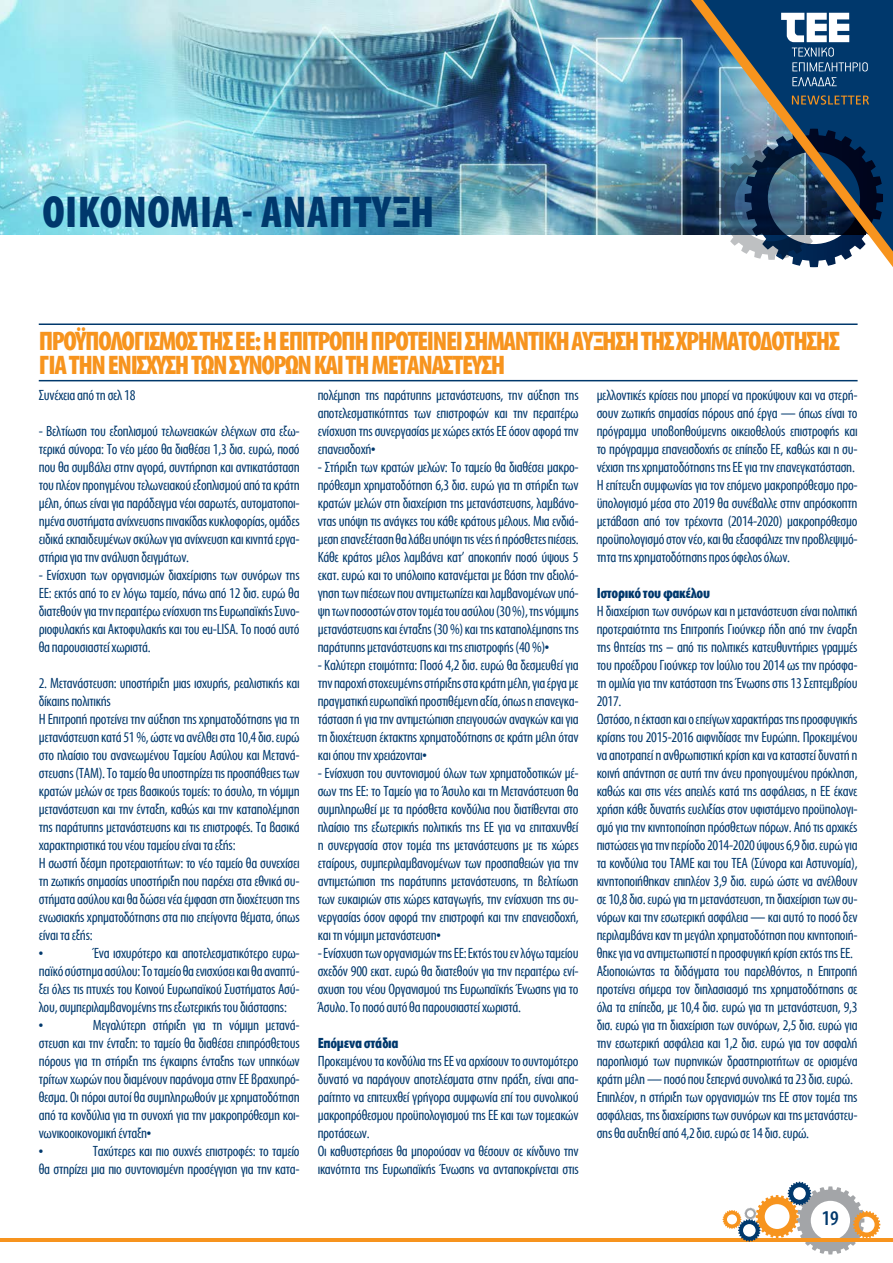
<style>
.page{position:relative;width:893px;height:1263px;background:#fff}
.page>*{position:absolute;margin:0;border:0;box-sizing:border-box;transform-origin:0 0}
.t1{font:700 45px "Myriad Condensed Greek";letter-spacing:.01em;color:#00386c}
.t2{font:700 27px/24px "Myriad Condensed Greek";letter-spacing:-.05em;color:#f7941e}
.t3{font:500 21px "Myriad Condensed Greek";color:#00386c}
.t4{font:15px/18px "Myriad Condensed Greek";letter-spacing:-.02em;color:#00386c;text-align:justify}
.t5{font:700 15px "Myriad Condensed Greek";letter-spacing:-.02em;color:#00386c}
</style>
<div class="page">
<hr style="left:0;top:1238px;width:893px;height:3px;background:#f7941e">
<svg style="left:723px;top:1182px;width:157px;height:72px"></svg>
<img style="left:0;top:0;width:691px;height:234px">
<img style="left:691px;top:0;width:202px;height:267px">
<svg style="left:792px;top:95px;width:77px;height:10px"></svg>
<svg style="left:781px;top:13px;width:87px;height:58px"></svg>
<svg style="left:792px;top:77px;width:45px;height:9px"></svg>
<hr style="left:39px;top:323px;width:819px;height:2px;background:#00386c">
<hr style="left:39px;top:380px;width:819px;height:1px;background:#00386c">
<h1 class="t1" style="left:43px;top:189px;width:393px">ΟΙΚΟΝΟΜΙΑ - ΑΝΑΠΤΥΞΗ</h1>
<h2 class="t2" style="left:39px;top:330px;width:803px">ΠΡΟΫΠΟΛΟΓΙΣΜΟΣ ΤΗΣ ΕΕ: Η ΕΠΙΤΡΟΠΗ ΠΡΟΤΕΙΝΕΙ ΣΗΜΑΝΤΙΚΗ ΑΥΞΗΣΗ ΤΗΣ ΧΡΗΜΑΤΟΔΟΤΗΣΗΣ<br>ΓΙΑ ΤΗΝ ΕΝΙΣΧΥΣΗ ΤΩΝ ΣΥΝΟΡΩΝ ΚΑΙ ΤΗ ΜΕΤΑΝΑΣΤΕΥΣΗ</h2>
<p class="t4" style="left:39px;top:387px;width:98px">Συνέχεια από τη σελ 18</p>
<p class="t4" style="left:39px;top:423px;width:262px">- Bελτίωση του εξοπλισμού τελωνειακών ελέγχων στα εξω&shy;τερικά σύνορα: Το νέο μέσο θα διαθέσει 1,3 δισ. ευρώ, ποσό που θα συμβάλει στην αγορά, συντήρηση και αντικατάσταση του πλέον προηγμένου τελωνειακού εξοπλισμού από τα κράτη μέλη, όπως είναι για παράδειγμα νέοι σαρωτές, αυτοματοποι&shy;ημένα συστήματα ανίχνευσης πινακίδας κυκλοφορίας, ομάδες ειδικά εκπαιδευμένων σκύλων για ανίχνευση και κινητά εργα&shy;στήρια για την ανάλυση δειγμάτων.</p>
<p class="t4" style="left:39px;top:567px;width:262px">- Ενίσχυση των οργανισμών διαχείρισης των συνόρων της ΕΕ: εκτός από το εν λόγω ταμείο, πάνω από 12 δισ. ευρώ θα διατεθούν για την περαιτέρω ενίσχυση της Ευρωπαϊκής Συνο&shy;ριοφυλακής και Ακτοφυλακής και του eu-LISA. Το ποσό αυτό θα παρουσιαστεί χωριστά.</p>
<p class="t4" style="left:39px;top:675px;width:262px;text-align:left">2. Μετανάστευση: υποστήριξη μιας ισχυρής, ρεαλιστικής και δίκαιης πολιτικής<br>Η Επιτροπή προτείνει την αύξηση της χρηματοδότησης για τη μετανάστευση κατά 51 %, ώστε να ανέλθει στα 10,4 δισ. ευρώ στο πλαίσιο του ανανεωμένου Ταμείου Ασύλου και Μετανά&shy;στευσης (ΤΑΜ). Το ταμείο θα υποστηρίζει τις προσπάθειες των κρατών μελών σε τρεις βασικούς τομείς: το άσυλο, τη νόμιμη μετανάστευση και την ένταξη, καθώς και την καταπολέμηση της παράτυπης μετανάστευσης και τις επιστροφές. Τα βασικά χαρακτηριστικά του νέου ταμείου είναι τα εξής:<br>Η σωστή δέσμη προτεραιοτήτων: το νέο ταμείο θα συνεχίσει τη ζωτικής σημασίας υποστήριξη που παρέχει στα εθνικά συ&shy;στήματα ασύλου και θα δώσει νέα έμφαση στη διοχέτευση της ενωσιακής χρηματοδότησης στα πιο επείγοντα θέματα, όπως είναι τα εξής:<br>•</p>
<p class="t4" style="left:39px;top:945px;width:262px;text-align:left;text-indent:54px">Ένα ισχυρότερο και αποτελεσματικότερο ευρω&shy;παϊκό σύστημα ασύλου: Το ταμείο θα ενισχύσει και θα αναπτύ&shy;ξει όλες τις πτυχές του Κοινού Ευρωπαϊκού Συστήματος Ασύ&shy;λου, συμπεριλαμβανομένης της εξωτερικής του διάστασης:<br>•</p>
<p class="t4" style="left:39px;top:1017px;width:262px;text-align:left;text-indent:54px">Μεγαλύτερη στήριξη για τη νόμιμη μετανά&shy;στευση και την ένταξη: το ταμείο θα διαθέσει επιπρόσθετους πόρους για τη στήριξη της έγκαιρης ένταξης των υπηκόων τρίτων χωρών που διαμένουν παράνομα στην ΕΕ βραχυπρό&shy;θεσμα. Οι πόροι αυτοί θα συμπληρωθούν με χρηματοδότηση από τα κονδύλια για τη συνοχή για την μακροπρόθεσμη κοι&shy;νωνικοοικονομική ένταξη•<br>•</p>
<p class="t4" style="left:39px;top:1143px;width:262px;text-align:right">Ταχύτερες και πιο συχνές επιστροφές: το ταμείο<br>θα στηρίζει μια πιο συντονισμένη προσέγγιση για την κατα-</p>
<p class="t4" style="left:318px;top:387px;width:262px">πολέμηση της παράτυπης μετανάστευσης, την αύξηση της αποτελεσματικότητας των επιστροφών και την περαιτέρω ενίσχυση της συνεργασίας με χώρες εκτός ΕΕ όσον αφορά την επανεισδοχή•</p>
<p class="t4" style="left:318px;top:459px;width:262px">- Στήριξη των κρατών μελών: Το ταμείο θα διαθέσει μακρο&shy;πρόθεσμη χρηματοδότηση 6,3 δισ. ευρώ για τη στήριξη των κρατών μελών στη διαχείριση της μετανάστευσης, λαμβάνο&shy;ντας υπόψη τις ανάγκες του κάθε κράτους μέλους. Μια ενδιά&shy;μεση επανεξέταση θα λάβει υπόψη τις νέες ή πρόσθετες πιέσεις.<br>Κάθε κράτος μέλος λαμβάνει κατ’ αποκοπήν ποσό ύψους 5 εκατ. ευρώ και το υπόλοιπο κατανέμεται με βάση την αξιολό&shy;γηση των πιέσεων που αντιμετωπίζει και λαμβανομένων υπό&shy;ψη των ποσοστών στον τομέα του ασύλου (30 %), της νόμιμης μετανάστευσης και ένταξης (30 %) και της καταπολέμησης της παράτυπης μετανάστευσης και της επιστροφής (40 %)•</p>
<p class="t4" style="left:318px;top:657px;width:262px">- Καλύτερη ετοιμότητα: Ποσό 4,2 δισ. ευρώ θα δεσμευθεί για την παροχή στοχευμένης στήριξης στα κράτη μέλη, για έργα με πραγματική ευρωπαϊκή προστιθέμενη αξία, όπως η επανεγκα&shy;τάσταση ή για την αντιμετώπιση επειγουσών αναγκών και για τη διοχέτευση έκτακτης χρηματοδότησης σε κράτη μέλη όταν και όπου την χρειάζονται•</p>
<p class="t4" style="left:318px;top:765px;width:262px">- Ενίσχυση του συντονισμού όλων των χρηματοδοτικών μέ&shy;σων της ΕΕ: το Ταμείο για το Άσυλο και τη Μετανάστευση θα συμπληρωθεί με τα πρόσθετα κονδύλια που διατίθενται στο πλαίσιο της εξωτερικής πολιτικής της ΕΕ για να επιταχυνθεί η συνεργασία στον τομέα της μετανάστευσης με τις χώρες εταίρους, συμπεριλαμβανομένων των προσπαθειών για την αντιμετώπιση της παράτυπης μετανάστευσης, τη βελτίωση των ευκαιριών στις χώρες καταγωγής, την ενίσχυση της συ&shy;νεργασίας όσον αφορά την επιστροφή και την επανεισδοχή, και τη νόμιμη μετανάστευση•</p>
<p class="t4" style="left:318px;top:945px;width:262px">- Ενίσχυση των οργανισμών της ΕΕ: Εκτός του εν λόγω ταμείου σχεδόν 900 εκατ. ευρώ θα διατεθούν για την περαιτέρω ενί&shy;σχυση του νέου Οργανισμού της Ευρωπαϊκής Ένωσης για το Άσυλο. Το ποσό αυτό θα παρουσιαστεί χωριστά.</p>
<p class="t5" style="left:318px;top:1035px;width:82px">Επόμενα στάδια</p>
<p class="t4" style="left:318px;top:1053px;width:262px;text-align:left">Προκειμένου τα κονδύλια της ΕΕ να αρχίσουν το συντομότερο δυνατό να παράγουν αποτελέσματα στην πράξη, είναι απα&shy;ραίτητο να επιτευχθεί γρήγορα συμφωνία επί του συνολικού μακροπρόθεσμου προϋπολογισμού της ΕΕ και των τομεακών προτάσεων.<br>Οι καθυστερήσεις θα μπορούσαν να θέσουν σε κίνδυνο την ικανότητα της Ευρωπαϊκής Ένωσης να ανταποκρίνεται στις</p>
<p class="t4" style="left:597px;top:387px;width:262px;text-align:left">μελλοντικές κρίσεις που μπορεί να προκύψουν και να στερή&shy;σουν ζωτικής σημασίας πόρους από έργα — όπως είναι το πρόγραμμα υποβοηθούμενης οικειοθελούς επιστροφής και το πρόγραμμα επανεισδοχής σε επίπεδο ΕΕ, καθώς και η συ&shy;νέχιση της χρηματοδότησης της ΕΕ για την επανεγκατάσταση.<br>Η επίτευξη συμφωνίας για τον επόμενο μακροπρόθεσμο προ&shy;ϋπολογισμό μέσα στο 2019 θα συνέβαλλε στην απρόσκοπτη μετάβαση από τον τρέχοντα (2014-2020) μακροπρόθεσμο προϋπολογισμό στον νέο, και θα εξασφάλιζε την προβλεψιμό&shy;τητα της χρηματοδότησης προς όφελος όλων.</p>
<p class="t5" style="left:597px;top:585px;width:115px">Ιστορικό του φακέλου</p>
<p class="t4" style="left:597px;top:603px;width:262px;text-align:left">Η διαχείριση των συνόρων και η μετανάστευση είναι πολιτική προτεραιότητα της Επιτροπής Γιούνκερ ήδη από την έναρξη της θητείας της – από τις πολιτικές κατευθυντήριες γραμμές του προέδρου Γιούνκερ τον Ιούλιο του 2014 ως την πρόσφα&shy;τη ομιλία για την κατάσταση της Ένωσης στις 13 Σεπτεμβρίου 2017.<br>Ωστόσο, η έκταση και ο επείγων χαρακτήρας της προσφυγικής κρίσης του 2015-2016 αιφνιδίασε την Ευρώπη. Προκειμένου να αποτραπεί η ανθρωπιστική κρίση και να καταστεί δυνατή η κοινή απάντηση σε αυτή την άνευ προηγουμένου πρόκληση, καθώς και στις νέες απειλές κατά της ασφάλειας, η ΕΕ έκανε χρήση κάθε δυνατής ευελιξίας στον υφιστάμενο προϋπολογι&shy;σμό για την κινητοποίηση πρόσθετων πόρων. Από τις αρχικές πιστώσεις για την περίοδο 2014-2020 ύψους 6,9 δισ. ευρώ για τα κονδύλια του ΤΑΜΕ και του ΤΕΑ (Σύνορα και Αστυνομία), κινητοποιήθηκαν επιπλέον 3,9 δισ. ευρώ ώστε να ανέλθουν σε 10,8 δισ. ευρώ για τη μετανάστευση, τη διαχείριση των συ&shy;νόρων και την εσωτερική ασφάλεια — και αυτό το ποσό δεν περιλαμβάνει καν τη μεγάλη χρηματοδότηση που κινητοποιή&shy;θηκε για να αντιμετωπιστεί η προσφυγική κρίση εκτός της ΕΕ.<br>Αξιοποιώντας τα διδάγματα του παρελθόντος, η Επιτροπή προτείνει σήμερα τον διπλασιασμό της χρηματοδότησης σε όλα τα επίπεδα, με 10,4 δισ. ευρώ για τη μετανάστευση, 9,3 δισ. ευρώ για τη διαχείριση των συνόρων, 2,5 δισ. ευρώ για την εσωτερική ασφάλεια και 1,2 δισ. ευρώ για τον ασφαλή παροπλισμό των πυρηνικών δραστηριοτήτων σε ορισμένα κράτη μέλη — ποσό που ξεπερνά συνολικά τα 23 δισ. ευρώ.<br>Επιπλέον, η στήριξη των οργανισμών της ΕΕ στον τομέα της ασφάλειας, της διαχείρισης των συνόρων και της μετανάστευ&shy;σης θα αυξηθεί από 4,2 δισ. ευρώ σε 14 δισ. ευρώ.</p>
<h3 class="t3" style="left:822px;top:1208px;width:19px">19</h3>
</div>
